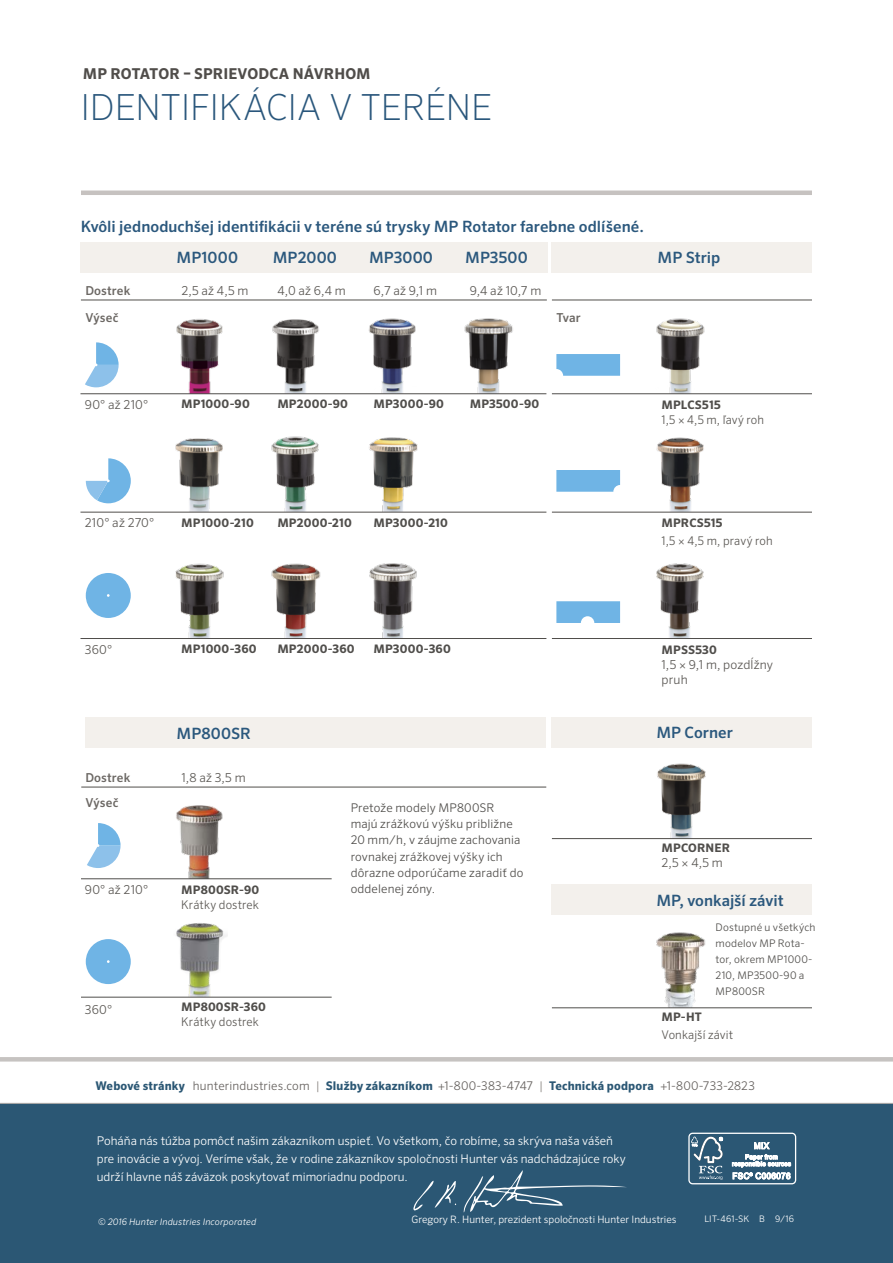
<style>
.page{position:relative;width:893px;height:1263px;background:#fff}
.page>*{position:absolute;margin:0;border:0;box-sizing:border-box;transform-origin:0 0}
.t1{font:200 36px "Sero Pro";letter-spacing:-.01em;color:#2a577c}
.t2{font:500 15.6px/30.6px "Sero Pro";color:#2b587d}
.t3{font:700 15px "Sero Pro";letter-spacing:.005em;color:#504d4a}
.t4{font:300 12.3px/15px "Sero Pro";letter-spacing:.015em;color:#5b5854}
.t5{font:500 12.3px/25.3px "Sero Pro";letter-spacing:.01em;color:#6c6864}
.t6{font:300 12px/18px "Sero Pro";color:#fff}
.t7{font:300 12px/16.2px "Sero Pro";letter-spacing:.01em;color:#504e4b}
.t8{font:300 12px "Sero Pro";letter-spacing:.015em;color:#66625f}
.t9{font:300 12px "Sero Pro";letter-spacing:.01em;color:#5b5854}
.t10{font:700 11.7px "Sero Pro";letter-spacing:.015em;color:#504e4b}
.t11{font:300 10.5px/16.2px "Sero Pro";letter-spacing:.02em;color:#504e4b}
.t12{font:300 10.2px "Sero Pro";color:#fff}
.t13{font:italic 300 9px "Sero Pro";letter-spacing:.02em;color:#fff}
.t14{font:300 9px "Sero Pro";letter-spacing:.025em;color:#fff}
.s1{font-weight:700;color:#2b5774}
.s2{color:#8d8985}
</style>
<div class="page">
<hr style="left:0;top:1057px;width:893px;height:4px;background:#c6c3c1">
<div style="left:0;top:1103px;width:893px;height:160px;background:#2b5774"></div>
<hr style="left:0;top:1103px;width:893px;height:1px;background:#9a9a9b">
<svg style="left:464px;top:1170px;width:163px;height:42px"></svg>
<svg style="left:413px;top:1180px;width:43px;height:31px"></svg>
<div style="left:688px;top:1132px;width:108px;height:52px;border:1px solid #fff;border-radius:4px"></div>
<svg style="left:691px;top:1136px;width:32px;height:44px"></svg>
<svg style="left:732px;top:1142px;width:59px;height:37px"></svg>
<hr style="left:81px;top:191px;width:731px;height:4px;background:#c6c2c0">
<div style="left:80px;top:242px;width:468px;height:30px;background:#f3f0ec"></div>
<div style="left:552px;top:242px;width:260px;height:30px;background:#f3f0ec"></div>
<div style="left:552px;top:717px;width:260px;height:31px;background:#f3f0ec"></div>
<div style="left:552px;top:884px;width:260px;height:30px;background:#f3f0ec"></div>
<img style="left:657px;top:763px;width:49px;height:75px">
<hr style="left:552px;top:838px;width:260px;height:1px;background:#504e4b">
<img style="left:656px;top:932px;width:50px;height:75px">
<hr style="left:552px;top:1007px;width:260px;height:1px;background:#504e4b">
<div style="left:85px;top:717px;width:461px;height:31px;background:#f3f0ec"></div>
<img style="left:176px;top:805px;width:47px;height:73px">
<img style="left:174px;top:923px;width:54px;height:74px">
<hr style="left:81px;top:878px;width:251px;height:1px;background:#504e4b">
<hr style="left:81px;top:787px;width:465px;height:1px;background:#504e4b">
<hr style="left:81px;top:997px;width:251px;height:1px;background:#504e4b">
<svg style="left:86px;top:939px;width:45px;height:45px"></svg>
<svg style="left:87px;top:823px;width:34px;height:45px"></svg>
<img style="left:656px;top:318px;width:49px;height:75px">
<img style="left:655px;top:437px;width:53px;height:75px">
<img style="left:656px;top:563px;width:48px;height:75px">
<img style="left:176px;top:319px;width:47px;height:74px">
<img style="left:272px;top:319px;width:47px;height:74px">
<img style="left:368px;top:318px;width:48px;height:75px">
<img style="left:464px;top:318px;width:49px;height:75px">
<img style="left:175px;top:438px;width:51px;height:74px">
<img style="left:270px;top:436px;width:54px;height:76px">
<img style="left:368px;top:437px;width:53px;height:75px">
<img style="left:175px;top:563px;width:49px;height:75px">
<img style="left:271px;top:563px;width:50px;height:75px">
<img style="left:369px;top:563px;width:48px;height:75px">
<hr style="left:80px;top:393px;width:466px;height:1px;background:#504e4b">
<hr style="left:552px;top:393px;width:260px;height:1px;background:#504e4b">
<hr style="left:81px;top:300px;width:466px;height:1px;background:#504e4b">
<hr style="left:552px;top:300px;width:260px;height:1px;background:#504e4b">
<hr style="left:80px;top:512px;width:466px;height:1px;background:#504e4b">
<hr style="left:552px;top:512px;width:260px;height:1px;background:#504e4b">
<hr style="left:80px;top:638px;width:466px;height:1px;background:#504e4b">
<hr style="left:552px;top:638px;width:260px;height:1px;background:#504e4b">
<svg style="left:556px;top:354px;width:64px;height:22px"></svg>
<svg style="left:556px;top:470px;width:64px;height:22px"></svg>
<svg style="left:556px;top:601px;width:64px;height:22px"></svg>
<svg style="left:86px;top:573px;width:45px;height:45px"></svg>
<svg style="left:85px;top:342px;width:34px;height:45px"></svg>
<svg style="left:86px;top:458px;width:45px;height:45px"></svg>
<p class="t3" style="left:83px;top:65px;width:289px">MP ROTATOR – SPRIEVODCA NÁVRHOM</p>
<h1 class="t1" style="left:80px;top:86px;width:413px">IDENTIFIKÁCIA V TERÉNE</h1>
<h2 class="t2" style="left:177px;top:212px;width:469px;text-indent:-96px">Kvôli jednoduchšej identifikácii v teréne sú trysky MP Rotator farebne odlíšené.<br>MP1000</h2>
<h2 class="t2" style="left:273px;top:242px;width:66px">MP2000</h2>
<h2 class="t2" style="left:369px;top:242px;width:65px">MP3000</h2>
<h2 class="t2" style="left:465px;top:242px;width:64px">MP3500</h2>
<h2 class="t2" style="left:658px;top:242px;width:64px">MP Strip</h2>
<p class="t4" style="left:181px;top:283px;width:68px">2,5 až 4,5 m</p>
<p class="t4" style="left:277px;top:283px;width:70px">4,0 až 6,4 m</p>
<p class="t4" style="left:374px;top:283px;width:65px">6,7 až 9,1 m</p>
<p class="t4" style="left:470px;top:283px;width:73px">9,4 až 10,7 m</p>
<p class="t5" style="left:85px;top:278px;width:47px">Dostrek</p>
<p class="t5" style="left:85px;top:305px;width:35px">Výseč</p>
<p class="t5" style="left:556px;top:305px;width:26px">Tvar</p>
<p class="t4" style="left:85px;top:397px;width:65px">90° až 210°</p>
<p class="t10" style="left:277px;top:397px;width:72px">MP2000-90</p>
<p class="t10" style="left:374px;top:397px;width:72px">MP3000-90</p>
<p class="t10" style="left:470px;top:397px;width:71px">MP3500-90</p>
<p class="t10" style="left:181px;top:397px;width:70px">MP1000-90</p>
<p class="t10" style="left:661px;top:397px;width:61px">MPLCS515</p>
<p class="t9" style="left:662px;top:412px;width:104px">1,5 × 4,5 m, ľavý roh</p>
<p class="t4" style="left:85px;top:515px;width:71px">210° až 270°</p>
<p class="t10" style="left:181px;top:515px;width:74px">MP1000-210</p>
<p class="t10" style="left:277px;top:515px;width:76px">MP2000-210</p>
<p class="t10" style="left:374px;top:515px;width:76px">MP3000-210</p>
<p class="t10" style="left:662px;top:515px;width:62px">MPRCS515</p>
<p class="t9" style="left:662px;top:533px;width:113px">1,5 × 4,5 m, pravý roh</p>
<p class="t4" style="left:85px;top:642px;width:29px">360°</p>
<p class="t10" style="left:181px;top:642px;width:77px">MP1000-360</p>
<p class="t10" style="left:277px;top:642px;width:79px">MP2000-360</p>
<p class="t10" style="left:374px;top:642px;width:79px">MP3000-360</p>
<p class="t10" style="left:662px;top:642px;width:57px">MPSS530</p>
<p class="t4" style="left:662px;top:656px;width:113px">1,5 × 9,1 m, pozdĺžny pruh</p>
<h2 class="t2" style="left:177px;top:718px;width:76px">MP800SR</h2>
<h2 class="t2" style="left:656px;top:717px;width:78px">MP Corner</h2>
<p class="t5" style="left:85px;top:765px;width:47px">Dostrek<br>Výseč</p>
<p class="t4" style="left:85px;top:882px;width:65px">90° až 210°</p>
<p class="t4" style="left:181px;top:770px;width:66px">1,8 až 3,5 m</p>
<p class="t10" style="left:181px;top:882px;width:80px">MP800SR-90</p>
<p class="t9" style="left:181px;top:897px;width:80px">Krátky dostrek</p>
<p class="t7" style="left:351px;top:800px;width:174px">Pretože modely MP800SR majú zrážkovú výšku približne<br>20 mm/h, v záujme zachovania rovnakej zrážkovej výšky ich dôrazne odporúčame zaradiť do oddelenej zóny.</p>
<p class="t10" style="left:662px;top:841px;width:70px">MPCORNER</p>
<p class="t4" style="left:662px;top:855px;width:63px">2,5 × 4,5 m</p>
<h2 class="t2" style="left:656px;top:885px;width:129px">MP, vonkajší závit</h2>
<p class="t11" style="left:716px;top:919px;width:101px">Dostupné u všetkých modelov MP Rota&shy;tor, okrem MP1000-<br>210, MP3500-90 a<br>MP800SR</p>
<p class="t4" style="left:85px;top:1002px;width:29px">360°</p>
<p class="t10" style="left:181px;top:999px;width:86px">MP800SR-360</p>
<p class="t9" style="left:181px;top:1014px;width:79px">Krátky dostrek</p>
<p class="t10" style="left:662px;top:1010px;width:42px">MP-HT</p>
<p class="t9" style="left:662px;top:1028px;width:73px">Vonkajší závit</p>
<p class="t8" style="left:95px;top:1079px;width:661px"><span class="s1">Webové stránky</span> hunterindustries.com <span class="s2">|</span> <span class="s1">Služby zákazníkom</span> +1-800-383-4747 <span class="s2">|</span> <span class="s1">Technická podpora</span> +1-800-733-2823</p>
<p class="t6" style="left:97px;top:1131px;width:530px">Poháňa nás túžba pomôcť našim zákazníkom uspieť. Vo všetkom, čo robíme, sa skrýva naša vášeň pre inovácie a vývoj. Veríme však, že v rodine zákazníkov spoločnosti Hunter vás nadchádzajúce roky udrží hlavne náš záväzok poskytovať mimoriadnu podporu.</p>
<p class="t13" style="left:98px;top:1216px;width:160px">© 2016 Hunter Industries Incorporated</p>
<p class="t12" style="left:411px;top:1213px;width:266px">Gregory R. Hunter, prezident spoločnosti Hunter Industries</p>
<p class="t14" style="left:704px;top:1213px;width:91px">LIT-461-SK B 9/16</p>
</div>
